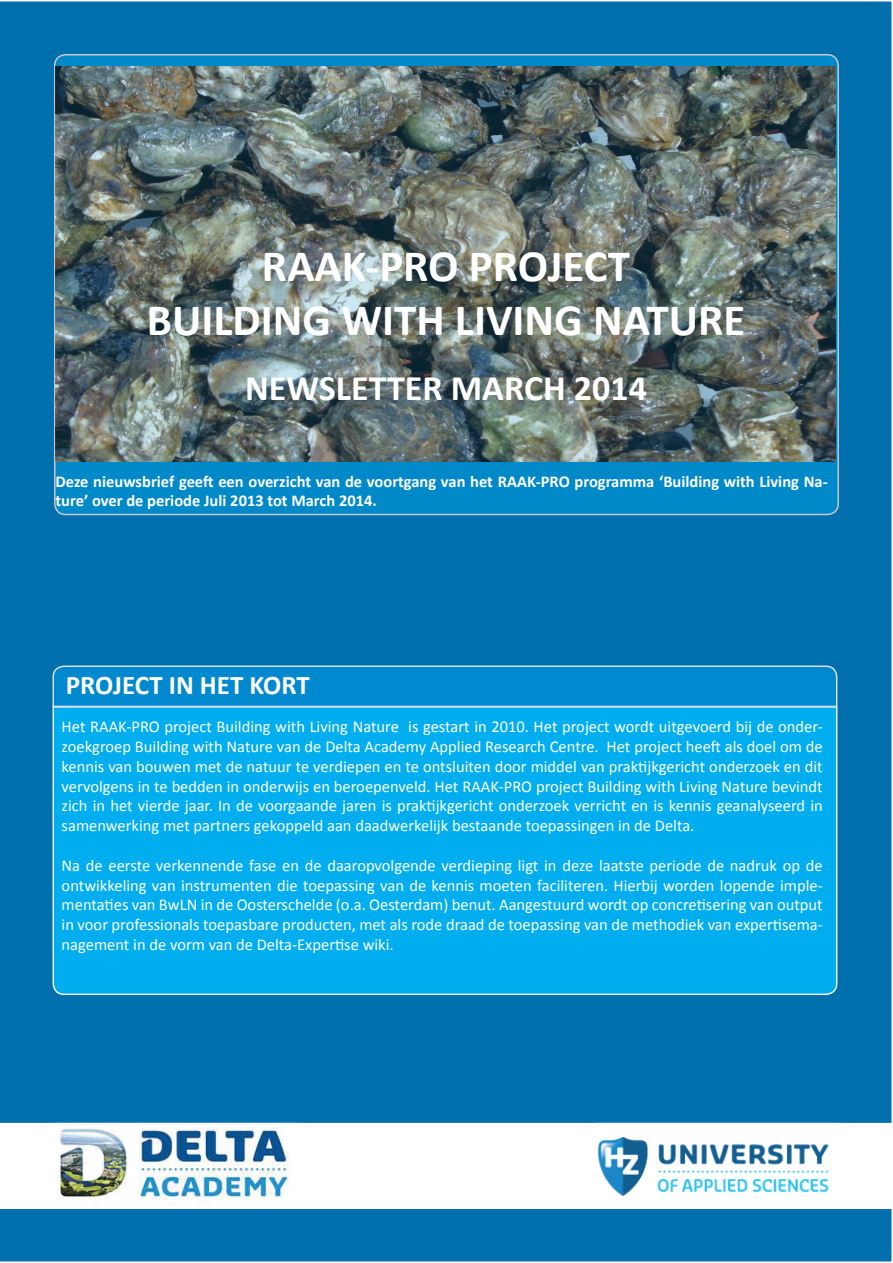
<style>
.page{position:relative;width:893px;height:1263px;background:#fff}
.page>*{position:absolute;margin:0;border:0;box-sizing:border-box;transform-origin:0 0}
.t1{font:700 45px/54px "Calibri";color:#fff;text-align:center}
.t2{font:700 36px "Calibri";color:#fff}
.t3{font:700 27px "Calibri";color:#fff}
.t4{font:16.5px/19.8px "Calibri";color:#fff;text-align:justify}
.t5{font:700 16.5px/19.8px "Calibri";color:#fff}
</style>
<div class="page">
<div style="left:0;top:1px;width:892px;height:1261px;background:#006fad"></div>
<svg style="left:0;top:1123px;width:892px;height:86px"></svg>
<img style="left:57px;top:1126px;width:237px;height:80px">
<div style="left:597px;top:1123px;width:241px;height:85px;background:#fff"></div>
<img style="left:599px;top:1137px;width:230px;height:59px">
<div style="left:55px;top:55px;width:783px;height:459px;background:#0089c9;border-radius:11px"></div>
<img style="left:56px;top:66px;width:780px;height:395px">
<div style="left:52px;top:708px;width:786px;height:288px;background:#00aeef"></div>
<svg style="left:52px;top:665px;width:786px;height:43px;background:#1290d0"></svg>
<h1 class="t1" style="left:147px;top:239px;width:600px">RAAK-PRO PROJECT<br>BUILDING WITH LIVING NATURE</h1>
<h2 class="t2" style="left:245px;top:365px;width:403px">NEWSLETTER MARCH 2014</h2>
<p class="t5" style="left:56px;top:471px;width:774px">Deze nieuwsbrief geeft een overzicht van de voortgang van het RAAK-PRO programma ‘Building with Living Na&shy;ture’ over de periode Juli 2013 tot March 2014.</p>
<h3 class="t3" style="left:66px;top:668px;width:245px">PROJECT IN HET KORT</h3>
<p class="t4" style="left:62px;top:717px;width:763px">Het RAAK-PRO project Building with Living Nature is gestart in 2010. Het project wordt uitgevoerd bij de onder&shy;zoekgroep Building with Nature van de Delta Academy Applied Research Centre. Het project heeft als doel om de kennis van bouwen met de natuur te verdiepen en te ontsluiten door middel van praktijkgericht onderzoek en dit vervolgens in te bedden in onderwijs en beroepenveld. Het RAAK-PRO project Building with Living Nature bevindt zich in het vierde jaar. In de voorgaande jaren is praktijkgericht onderzoek verricht en is kennis geanalyseerd in samenwerking met partners gekoppeld aan daadwerkelijk bestaande toepassingen in de Delta.</p>
<p class="t4" style="left:62px;top:855px;width:763px">Na de eerste verkennende fase en de daaropvolgende verdieping ligt in deze laatste periode de nadruk op de ontwikkeling van instrumenten die toepassing van de kennis moeten faciliteren. Hierbij worden lopende imple&shy;mentaties van BwLN in de Oosterschelde (o.a. Oesterdam) benut. Aangestuurd wordt op concretisering van output in voor professionals toepasbare producten, met als rode draad de toepassing van de methodiek van expertisema&shy;nagement in de vorm van de Delta-Expertise wiki.</p>
</div>
